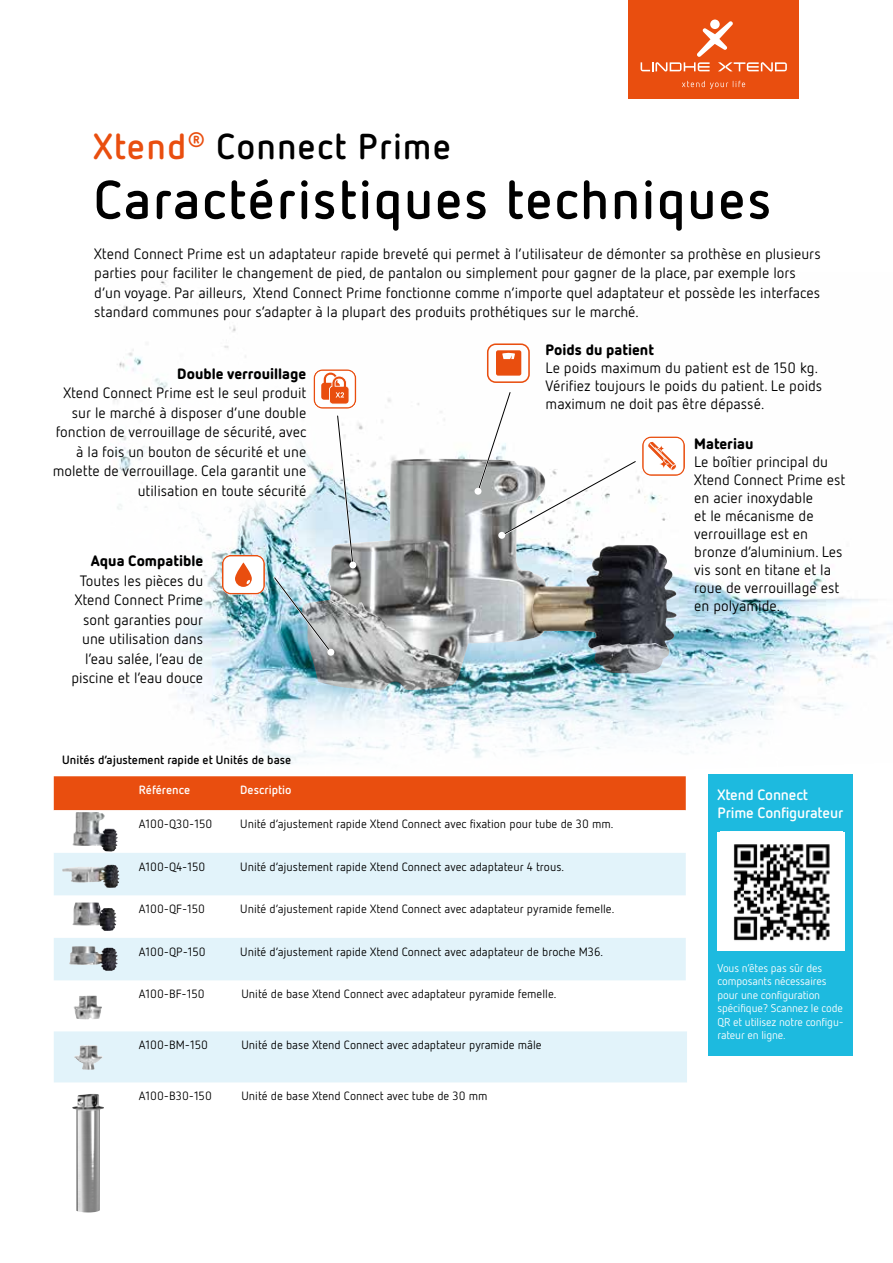
<style>
.page{position:relative;width:893px;height:1263px;background:#fff}
.page>*{position:absolute;margin:0;border:0;box-sizing:border-box;transform-origin:0 0}
.t1{font:700 54px "Netto OT";letter-spacing:.03em;color:#000}
.t2{font:700 36px "Netto OT";letter-spacing:.03em;color:#000}
.t3{font:15px/19.5px "Netto OT";color:#000}
.t4{font:900 15px "Netto OT";color:#000}
.t5{font:700 15px/18px "Netto OT";letter-spacing:-.01em;color:#fff}
.t6{font:12px "Netto OT";color:#000}
.t7{font:700 12px "Netto OT";color:#000}
.t8{font:700 12px "Netto OT";color:#fff}
.t9{font:11.25px/13.5px "Netto OT";letter-spacing:-.01em;color:#fff}
.s1{color:#e94e0f}
</style>
<div class="page">
<img style="left:302px;top:460px;width:174px;height:70px">
<img style="left:182px;top:530px;width:711px;height:235px">
<div style="left:629px;top:0;width:170px;height:98px;background:#e94e0f"></div>
<div style="left:710px;top:20px;width:10px;height:9px;background:#fff;border-radius:50%"></div>
<svg style="left:641px;top:21px;width:146px;height:51px"></svg>
<svg style="left:682px;top:81px;width:63px;height:8px"></svg>
<svg style="left:487px;top:343px;width:43px;height:40px"></svg>
<svg style="left:313px;top:369px;width:43px;height:198px"></svg>
<div style="left:349px;top:561px;width:7px;height:7px;background:#fff;border-radius:50%"></div>
<svg style="left:476px;top:392px;width:209px;height:146px"></svg>
<div style="left:475px;top:488px;width:6px;height:7px;background:#fff;border-radius:50%"></div>
<div style="left:35px;top:467px;width:209px;height:209px;background:#fff;border-radius:50%"></div>
<div style="left:104px;top:346px;width:209px;height:209px;background:#fff;border-radius:50%"></div>
<svg style="left:222px;top:555px;width:43px;height:39px"></svg>
<img style="left:272px;top:575px;width:61px;height:80px">
<div style="left:327px;top:649px;width:7px;height:7px;background:#fff;border-radius:50%"></div>
<div style="left:708px;top:774px;width:145px;height:282px;background:#1dbadf"></div>
<div style="left:718px;top:832px;width:127px;height:118px;background:#fff"></div>
<img style="left:733px;top:844px;width:97px;height:97px">
<svg style="left:54px;top:980px;width:633px;height:103px"></svg>
<div style="left:54px;top:1031px;width:633px;height:51px;background:#e2f3fa"></div>
<div style="left:54px;top:776px;width:632px;height:34px;background:#e94e0f"></div>
<svg style="left:54px;top:810px;width:632px;height:42px"></svg>
<svg style="left:54px;top:853px;width:632px;height:127px;fill:#e2f3fa"></svg>
<img style="left:72px;top:812px;width:46px;height:39px">
<img style="left:62px;top:865px;width:58px;height:23px">
<img style="left:72px;top:902px;width:45px;height:29px">
<img style="left:69px;top:946px;width:49px;height:25px">
<img style="left:74px;top:995px;width:28px;height:24px">
<img style="left:74px;top:1045px;width:29px;height:25px">
<img style="left:72px;top:1094px;width:32px;height:118px">
<h2 class="t2" style="left:94px;top:123px;width:359px"><span class="s1">Xtend</span><sup>®</sup> Connect Prime</h2>
<h1 class="t1" style="left:94px;top:166px;width:679px">Caractéristiques techniques</h1>
<p class="t3" style="left:94px;top:243px;width:728px">Xtend Connect Prime est un adaptateur rapide breveté qui permet à l’utilisateur de démonter sa prothèse en plusieurs parties pour faciliter le changement de pied, de pantalon ou simplement pour gagner de la place, par exemple lors d’un voyage. Par ailleurs, Xtend Connect Prime fonctionne comme n’importe quel adaptateur et possède les interfaces standard communes pour s’adapter à la plupart des produits prothétiques sur le marché.</p>
<p class="t4" style="left:546px;top:340px;width:110px">Poids du patient</p>
<p class="t3" style="left:546px;top:359px;width:278px;line-height:18px">Le poids maximum du patient est de 150 kg.<br>Vérifiez toujours le poids du patient. Le poids maximum ne doit pas être dépassé.</p>
<p class="t4" style="left:694px;top:434px;width:61px">Materiau</p>
<p class="t3" style="left:694px;top:452px;width:153px;line-height:18px">Le boîtier principal du<br>Xtend Connect Prime est en acier inoxydable<br>et le mécanisme de verrouillage est en bronze d’aluminium. Les vis sont en titane et la roue de verrouillage est en polyamide.</p>
<p class="t4" style="left:177px;top:364px;width:131px">Double verrouillage</p>
<p class="t3" style="left:53px;top:383px;width:255px;text-align:right">Xtend Connect Prime est le seul produit sur le marché à disposer d’une double fonction de verrouillage de sécurité, avec à la fois un bouton de sécurité et une molette de verrouillage. Cela garantit une utilisation en toute sécurité</p>
<p class="t4" style="left:91px;top:551px;width:114px">Aqua Compatible</p>
<p class="t3" style="left:71px;top:571px;width:133px;text-align:right">Toutes les pièces du<br>Xtend Connect Prime sont garanties pour une utilisation dans l’eau salée, l’eau de piscine et l’eau douce</p>
<p class="t7" style="left:62px;top:752px;width:231px">Unités d’ajustement rapide et Unités de base</p>
<p class="t8" style="left:139px;top:782px;width:53px">Référence</p>
<p class="t8" style="left:240px;top:782px;width:53px">Descriptio</p>
<p class="t6" style="left:139px;top:816px;width:75px">A100-Q30-150</p>
<p class="t6" style="left:240px;top:816px;width:375px">Unité d’ajustement rapide Xtend Connect avec fixation pour tube de 30 mm.</p>
<p class="t6" style="left:139px;top:859px;width:68px">A100-Q4-150</p>
<p class="t6" style="left:240px;top:859px;width:325px">Unité d’ajustement rapide Xtend Connect avec adaptateur 4 trous.</p>
<p class="t6" style="left:139px;top:902px;width:68px">A100-QF-150</p>
<p class="t6" style="left:240px;top:902px;width:376px">Unité d’ajustement rapide Xtend Connect avec adaptateur pyramide femelle.</p>
<p class="t6" style="left:139px;top:944px;width:68px">A100-QP-150</p>
<p class="t6" style="left:240px;top:944px;width:364px">Unité d’ajustement rapide Xtend Connect avec adaptateur de broche M36.</p>
<p class="t6" style="left:139px;top:987px;width:67px">A100-BF-150</p>
<p class="t6" style="left:242px;top:987px;width:317px">Unité de base Xtend Connect avec adaptateur pyramide femelle.</p>
<p class="t6" style="left:139px;top:1038px;width:71px">A100-BM-150</p>
<p class="t6" style="left:242px;top:1038px;width:302px">Unité de base Xtend Connect avec adaptateur pyramide mâle</p>
<p class="t6" style="left:139px;top:1089px;width:75px">A100-B30-150</p>
<p class="t6" style="left:242px;top:1089px;width:247px">Unité de base Xtend Connect avec tube de 30 mm</p>
<p class="t5" style="left:718px;top:785px;width:127px">Xtend Connect<br>Prime Configurateur</p>
<p class="t9" style="left:718px;top:961px;width:128px">Vous n’êtes pas sûr des composants nécessaires pour une configuration spécifique? Scannez le code<br>QR et utilisez notre configu&shy;rateur en ligne.</p>
</div>
